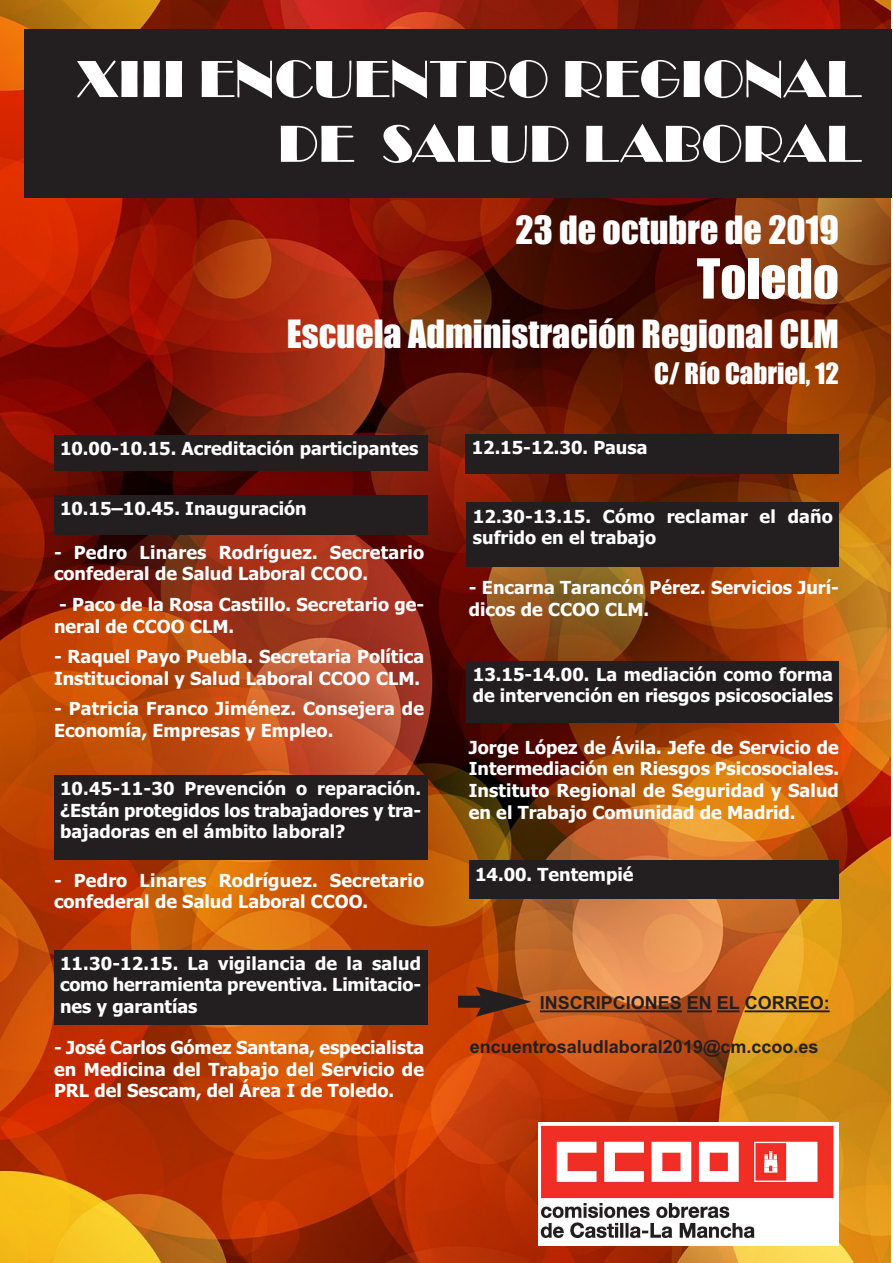
<style>
.page{position:relative;width:893px;height:1263px;background:#fff}
.page>*{position:absolute;margin:0;border:0;box-sizing:border-box;transform-origin:0 0}
.t1{font:54px/64.8px "Broadway";color:#fff;text-align:right}
.t2{font:51px "Impact";color:#fff}
.t3{font:36px "Impact";color:#fff}
.t4{font:27px "Impact";color:#fff}
.t5{font:700 18px/21.6px "Tahoma";color:#fff}
.t6{font:700 18px "Arial";color:#231f20}
</style>
<div class="page">
<img style="left:0;top:0;width:891px;height:1263px">
<div style="left:25px;top:29px;width:867px;height:169px;background:#231f20"></div>
<div style="left:538px;top:1122px;width:301px;height:124px;background:#fff"></div>
<img style="left:540px;top:1125px;width:294px;height:113px">
<div style="left:54px;top:435px;width:373px;height:36px;background:#231f20"></div>
<div style="left:466px;top:434px;width:373px;height:39px;background:#231f20"></div>
<div style="left:467px;top:503px;width:372px;height:64px;background:#231f20"></div>
<div style="left:467px;top:661px;width:372px;height:62px;background:#231f20"></div>
<div style="left:469px;top:861px;width:370px;height:38px;background:#231f20"></div>
<div style="left:54px;top:495px;width:373px;height:40px;background:#231f20"></div>
<div style="left:54px;top:775px;width:373px;height:85px;background:#231f20"></div>
<div style="left:54px;top:950px;width:373px;height:75px;background:#231f20"></div>
<hr style="left:540px;top:1010px;width:142px;height:2px;background:#231f20">
<hr style="left:687px;top:1010px;width:25px;height:2px;background:#231f20">
<hr style="left:717px;top:1010px;width:23px;height:2px;background:#231f20">
<hr style="left:745px;top:1010px;width:85px;height:2px;background:#231f20">
<div style="left:458px;top:996px;width:28px;height:12px;background:#231f20"></div>
<svg style="left:476px;top:987px;width:55px;height:30px"></svg>
<h1 class="t1" style="left:76px;top:46px;width:787px">XIII ENCUENTRO REGIONAL<br>DE SALUD LABORAL</h1>
<h3 class="t3" style="left:516px;top:210px;width:325px">23 de octubre de 2019</h3>
<h2 class="t2" style="left:697px;top:251px;width:144px">Toledo</h2>
<h3 class="t3" style="left:287px;top:314px;width:554px">Escuela Administración Regional CLM</h3>
<h3 class="t4" style="left:654px;top:359px;width:186px">C/ Río Cabriel, 12</h3>
<p class="t5" style="left:60px;top:438px;width:360px">10.00-10.15. Acreditación participantes</p>
<p class="t5" style="left:472px;top:437px;width:177px">12.15-12.30. Pausa</p>
<p class="t5" style="left:60px;top:498px;width:248px">10.15–10.45. Inauguración</p>
<p class="t5" style="left:54px;top:542px;width:372px">- Pedro Linares Rodríguez. Secretario confederal de Salud Laboral CCOO.</p>
<p class="t5" style="left:54px;top:594px;width:372px">- Paco de la Rosa Castillo. Secretario ge&shy;neral de CCOO CLM.</p>
<p class="t5" style="left:54px;top:646px;width:372px">- Raquel Payo Puebla. Secretaria Política<br>Institucional y Salud Laboral CCOO CLM.</p>
<p class="t5" style="left:54px;top:698px;width:372px">- Patricia Franco Jiménez. Consejera de<br>Economía, Empresas y Empleo.</p>
<p class="t5" style="left:60px;top:778px;width:363px;text-align:justify">10.45-11-30 Prevención o reparación. ¿Están protegidos los trabajadores y tra&shy;bajadoras en el ámbito laboral?</p>
<p class="t5" style="left:54px;top:869px;width:372px">- Pedro Linares Rodríguez. Secretario confederal de Salud Laboral CCOO.</p>
<p class="t5" style="left:60px;top:953px;width:363px;text-align:justify">11.30-12.15. La vigilancia de la salud como herramienta preventiva. Limitacio&shy;nes y garantías</p>
<p class="t5" style="left:54px;top:1037px;width:372px;text-align:justify">- José Carlos Gómez Santana, especialista en Medicina del Trabajo del Servicio de PRL del Sescam, del Área I de Toledo.</p>
<p class="t5" style="left:473px;top:506px;width:362px">12.30-13.15. Cómo reclamar el daño sufrido en el trabajo</p>
<p class="t5" style="left:469px;top:577px;width:372px">- Encarna Tarancón Pérez. Servicios Jurí&shy;dicos de CCOO CLM.</p>
<p class="t5" style="left:473px;top:664px;width:362px">13.15-14.00. La mediación como forma de intervención en riesgos psicosociales</p>
<p class="t5" style="left:469px;top:737px;width:372px;text-align:justify">Jorge López de Ávila. Jefe de Servicio de Intermediación en Riesgos Psicosociales.<br>Instituto Regional de Seguridad y Salud en el Trabajo Comunidad de Madrid.</p>
<p class="t5" style="left:475px;top:864px;width:160px">14.00. Tentempié</p>
<p class="t6" style="left:540px;top:992px;width:291px">INSCRIPCIONES EN EL CORREO:</p>
<p class="t6" style="left:470px;top:1036px;width:350px">encuentrosaludlaboral2019@cm.ccoo.es</p>
</div>
